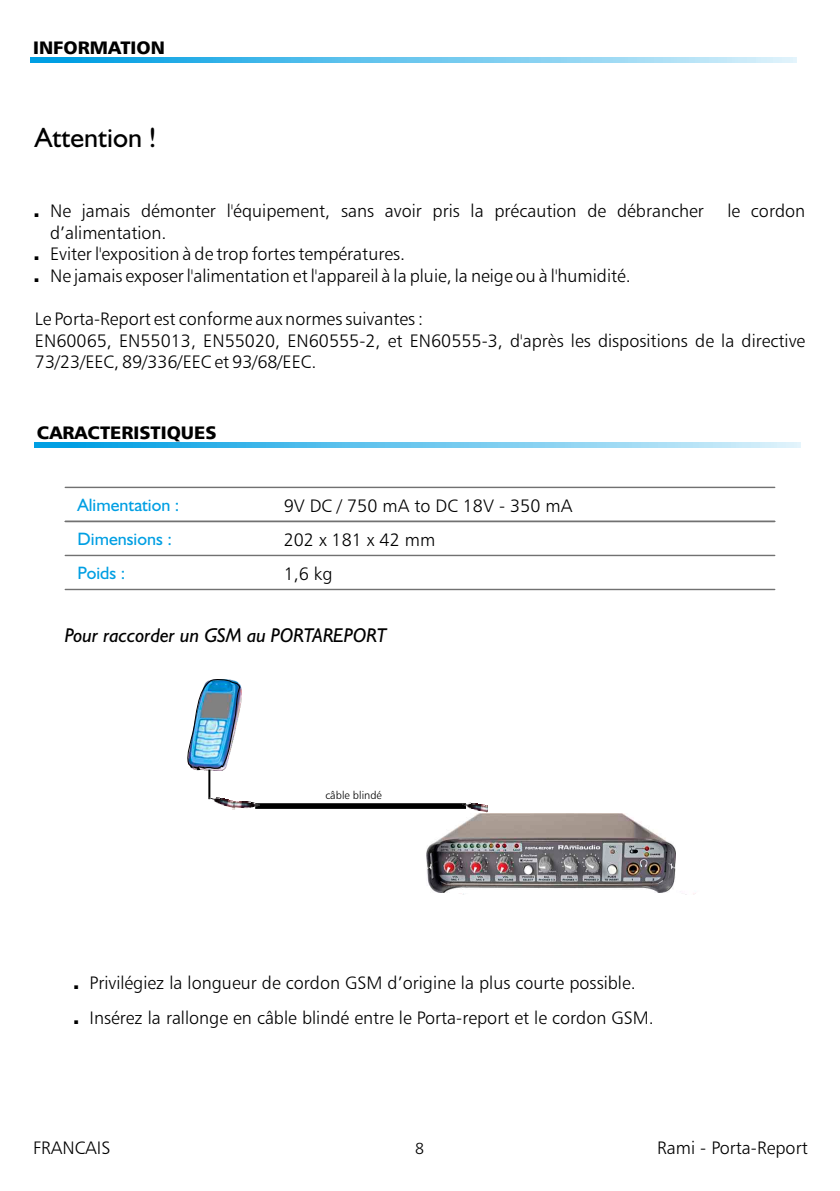
<style>
.page{position:relative;width:840px;height:1191px;background:#fff}
.page>*{position:absolute;margin:0;border:0;box-sizing:border-box;transform-origin:0 0}
.t1{font:28px "Humanist 521 BT";color:#000}
.t2{font:italic 20px "Humanist 521 BT";color:#000}
.t3{font:18px/21.6px "Humanist 777 BT Light B";color:#000}
.t4{font:18px "Humanist 521 BT";color:#009fe3}
.t5{font:18px "Humanist 777 BT Black B";color:#000}
.t6{font:16px "Humanist 777 BT Light B";color:#000}
.t7{font:11px "Humanist 777 BT Light B";color:#000}
</style>
<div class="page">
<svg style="left:34px;top:442px;width:765px;height:6px;background:#69c6ee"></svg>
<svg style="left:30px;top:57px;width:766px;height:5px;background:#69c6ee"></svg>
<img style="left:196px;top:684px;width:45px;height:87px">
<img style="left:187px;top:679px;width:53px;height:91px">
<hr style="left:208px;top:769px;width:2px;height:30px;background:#000">
<img style="left:208px;top:796px;width:25px;height:13px">
<div style="left:255px;top:803px;width:211px;height:6px;background:#000"></div>
<img style="left:233px;top:801px;width:27px;height:9px">
<img style="left:461px;top:802px;width:26px;height:11px">
<img style="left:426px;top:813px;width:249px;height:79px">
<hr style="left:65px;top:487px;width:709px;height:1px;background:#717171">
<hr style="left:65px;top:555px;width:709px;height:1px;background:#717171">
<hr style="left:65px;top:521px;width:709px;height:1px;background:#717171">
<hr style="left:65px;top:589px;width:709px;height:1px;background:#717171">
<p class="t5" style="left:33px;top:40px;width:133px">INFORMATION</p>
<h1 class="t1" style="left:35px;top:126px;width:123px">Attention !</h1>
<p class="t3" style="left:50px;top:202px;width:655px">Ne jamais démonter l'équipement, sans avoir pris la précaution de débrancher</p>
<p class="t3" style="left:727px;top:202px;width:79px">le cordon</p>
<p class="t3" style="left:50px;top:223px;width:582px">d’alimentation.<br>Eviter l'exposition à de trop fortes températures.<br>Ne jamais exposer l'alimentation et l'appareil à la pluie, la neige ou à l'humidité.</p>
<p class="t3" style="left:35px;top:309px;width:771px">Le Porta-Report est conforme aux normes suivantes :<br>EN60065, EN55013, EN55020, EN60555-2, et EN60555-3, d'après les dispositions de la directive<br>73/23/EEC, 89/336/EEC et 93/68/EEC.</p>
<p class="t5" style="left:37px;top:425px;width:181px">CARACTERISTIQUES</p>
<p class="t4" style="left:78px;top:497px;width:103px">Alimentation :</p>
<p class="t3" style="left:283px;top:496px;width:290px">9V DC / 750 mA to DC 18V - 350 mA</p>
<p class="t4" style="left:78px;top:531px;width:96px">Dimensions :</p>
<p class="t3" style="left:283px;top:530px;width:153px">202 x 181 x 42 mm</p>
<p class="t4" style="left:78px;top:565px;width:49px">Poids :</p>
<p class="t3" style="left:283px;top:564px;width:50px">1,6 kg</p>
<p class="t2" style="left:65px;top:627px;width:323px">Pour raccorder un GSM au PORTAREPORT</p>
<p class="t7" style="left:325px;top:790px;width:58px">câble blindé</p>
<p class="t3" style="left:89px;top:967px;width:565px;line-height:35px">Privilégiez la longueur de cordon GSM d’origine la plus courte possible.<br>Insérez la rallonge en câble blindé entre le Porta-report et le cordon GSM.</p>
<p class="t3" style="left:33px;top:1138px;width:79px">FRANCAIS</p>
<p class="t3" style="left:657px;top:1138px;width:152px">Rami - Porta-Report</p>
<p class="t6" style="left:415px;top:1141px;width:10px">8</p>
</div>
